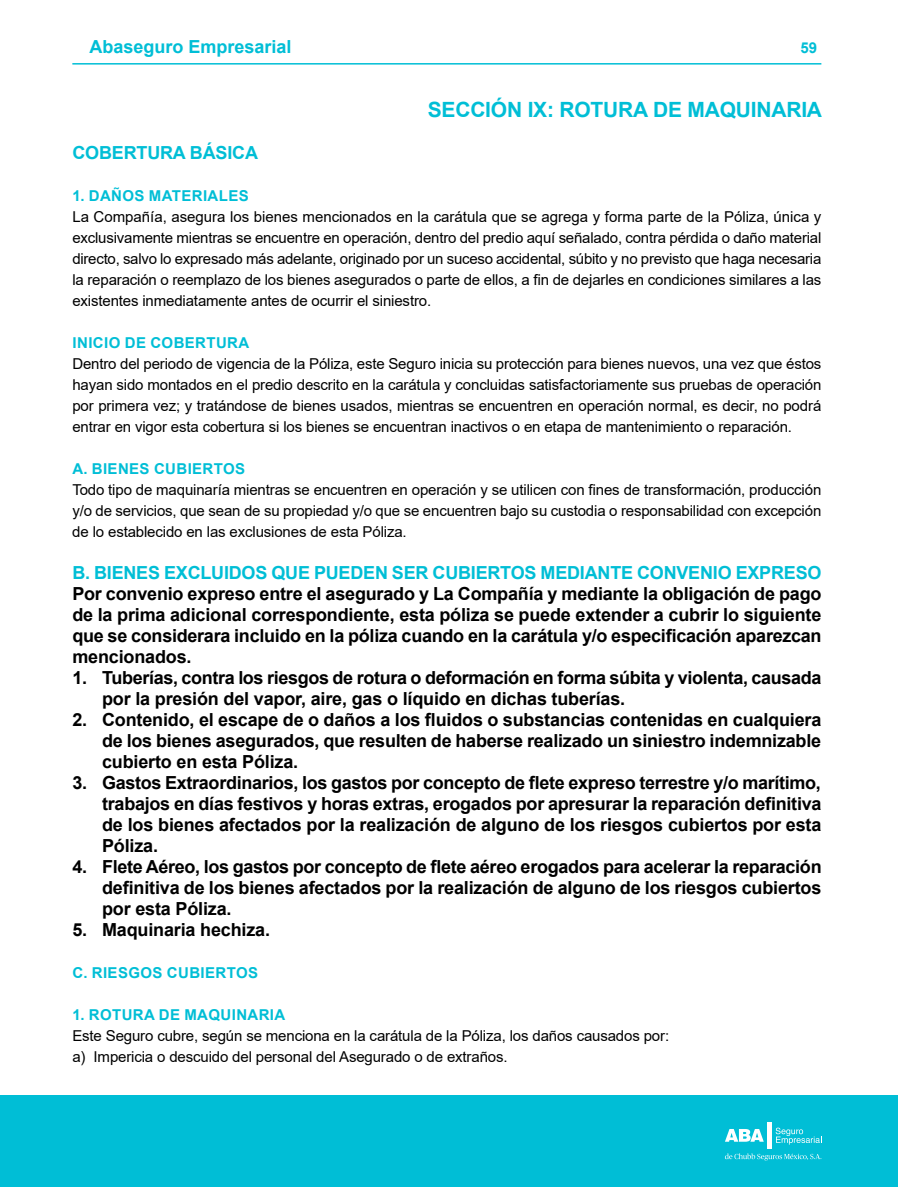
<style>
.page{position:relative;width:898px;height:1187px;background:#fff}
.page>*{position:absolute;margin:0;border:0;box-sizing:border-box;transform-origin:0 0}
.t1{font:700 21px "Arial";letter-spacing:-.01em;color:#00bed6}
.t2{font:700 18px/21px "Arial";letter-spacing:-.01em;color:#000;text-align:justify}
.t3{font:700 18px "Arial";letter-spacing:-.01em;color:#00bed6}
.t4{font:15px/21px "Arial";letter-spacing:-.01em;color:#000;text-align:justify}
.t5{font:700 15px "Arial";letter-spacing:.025em;color:#00bed6}
</style>
<div class="page">
<hr style="left:72px;top:63px;width:749px;height:2px;background:#00bed6">
<div style="left:0;top:1095px;width:897px;height:91px;background:#00bed6"></div>
<svg style="left:775px;top:1127px;width:45px;height:17px"></svg>
<svg style="left:725px;top:1129px;width:38px;height:12px"></svg>
<hr style="left:767px;top:1121px;width:4px;height:27px;background:#fff">
<svg style="left:724px;top:1153px;width:97px;height:7px"></svg>
<p class="t3" style="left:89px;top:34px;width:204px">Abaseguro Empresarial</p>
<p class="t5" style="left:800px;top:38px;width:18px">59</p>
<h1 class="t1" style="left:427px;top:94px;width:396px">SECCIÓN IX: ROTURA DE MAQUINARIA</h1>
<p class="t3" style="left:72px;top:140px;width:187px">COBERTURA BÁSICA</p>
<p class="t5" style="left:72px;top:185px;width:178px">1. DAÑOS MATERIALES</p>
<p class="t4" style="left:72px;top:206px;width:750px">La Compañía, asegura los bienes mencionados en la carátula que se agrega y forma parte de la Póliza, única y exclusivamente mientras se encuentre en operación, dentro del predio aquí señalado, contra pérdida o daño material directo, salvo lo expresado más adelante, originado por un suceso accidental, súbito y no previsto que haga necesaria la reparación o reemplazo de los bienes asegurados o parte de ellos, a fin de dejarles en condiciones similares a las existentes inmediatamente antes de ocurrir el siniestro.</p>
<p class="t5" style="left:73px;top:332px;width:178px">INICIO DE COBERTURA</p>
<p class="t4" style="left:72px;top:353px;width:750px">Dentro del periodo de vigencia de la Póliza, este Seguro inicia su protección para bienes nuevos, una vez que éstos hayan sido montados en el predio descrito en la carátula y concluidas satisfactoriamente sus pruebas de operación por primera vez; y tratándose de bienes usados, mientras se encuentren en operación normal, es decir, no podrá entrar en vigor esta cobertura si los bienes se encuentran inactivos o en etapa de mantenimiento o reparación.</p>
<p class="t5" style="left:73px;top:458px;width:174px">A. BIENES CUBIERTOS</p>
<p class="t4" style="left:72px;top:479px;width:750px">Todo tipo de maquinaría mientras se encuentren en operación y se utilicen con fines de transformación, producción y/o de servicios, que sean de su propiedad y/o que se encuentren bajo su custodia o responsabilidad con excepción de lo establecido en las exclusiones de esta Póliza.</p>
<p class="t3" style="left:72px;top:560px;width:750px">B. BIENES EXCLUIDOS QUE PUEDEN SER CUBIERTOS MEDIANTE CONVENIO EXPRESO</p>
<p class="t2" style="left:72px;top:583px;width:750px">Por convenio expreso entre el asegurado y La Compañía y mediante la obligación de pago de la prima adicional correspondiente, esta póliza se puede extender a cubrir lo siguiente que se considerara incluido en la póliza cuando en la carátula y/o especificación aparezcan mencionados.</p>
<p class="t2" style="left:102px;top:667px;width:720px;text-indent:-30px">1. Tuberías, contra los riesgos de rotura o deformación en forma súbita y violenta, causada por la presión del vapor, aire, gas o líquido en dichas tuberías.</p>
<p class="t2" style="left:102px;top:709px;width:720px;text-indent:-30px">2. Contenido, el escape de o daños a los fluidos o substancias contenidas en cualquiera de los bienes asegurados, que resulten de haberse realizado un siniestro indemnizable cubierto en esta Póliza.</p>
<p class="t2" style="left:102px;top:772px;width:720px;text-indent:-30px">3. Gastos Extraordinarios, los gastos por concepto de flete expreso terrestre y/o marítimo, trabajos en días festivos y horas extras, erogados por apresurar la reparación definitiva de los bienes afectados por la realización de alguno de los riesgos cubiertos por esta Póliza.</p>
<p class="t2" style="left:102px;top:856px;width:720px;text-indent:-30px">4. Flete Aéreo, los gastos por concepto de flete aéreo erogados para acelerar la reparación definitiva de los bienes afectados por la realización de alguno de los riesgos cubiertos por esta Póliza.</p>
<p class="t2" style="left:72px;top:919px;width:199px">5. Maquinaria hechiza.</p>
<p class="t5" style="left:73px;top:962px;width:187px">C. RIESGOS CUBIERTOS</p>
<p class="t5" style="left:72px;top:1004px;width:214px">1. ROTURA DE MAQUINARIA</p>
<p class="t4" style="left:72px;top:1025px;width:598px">Este Seguro cubre, según se menciona en la carátula de la Póliza, los daños causados por: a) Impericia o descuido del personal del Asegurado o de extraños.</p>
</div>
